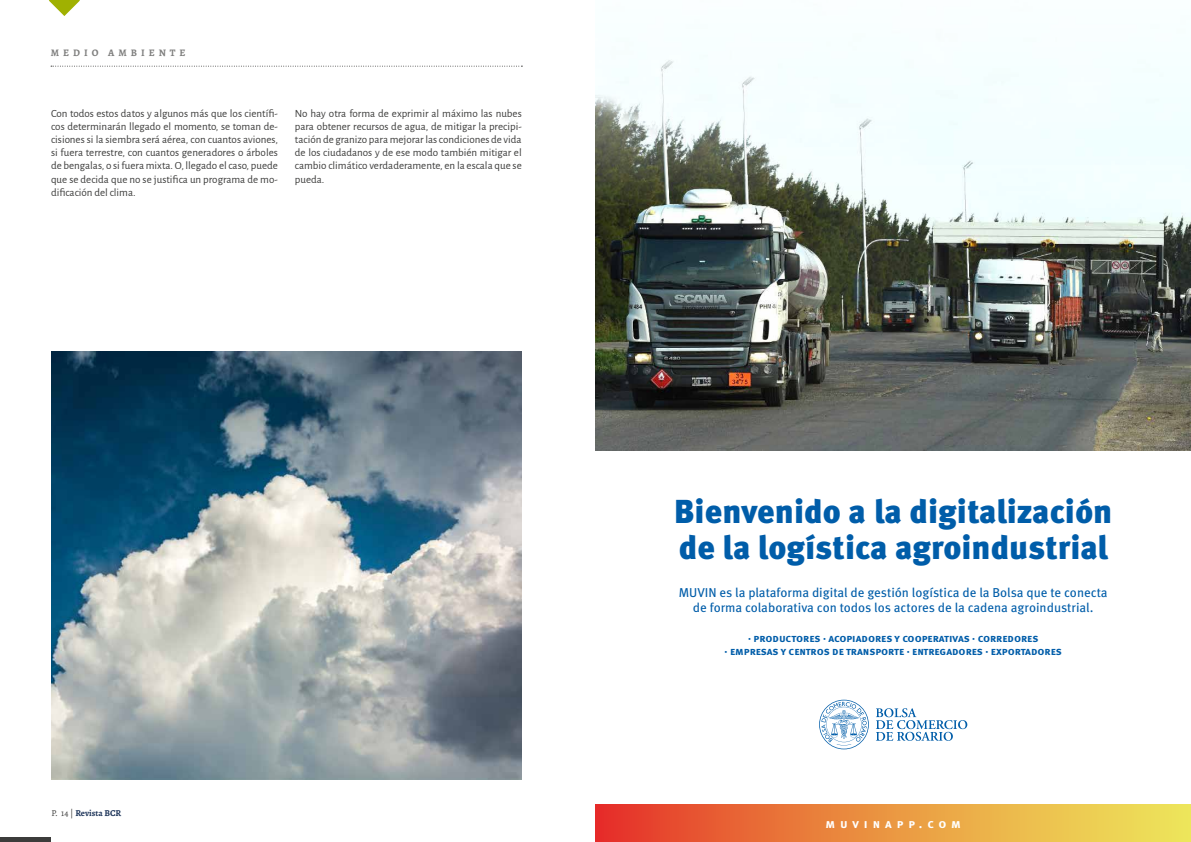
<style>
.page{position:relative;width:1191px;height:842px;background:#fff}
.page>*{position:absolute;margin:0;border:0;box-sizing:border-box;transform-origin:0 0}
.t1{font:900 33.2px/36.3px "Meta Pro";color:#005da9}
.t2{font:12.9px/15.5px "Meta Pro";color:#005da9;text-align:center}
.t3{font:700 12.6px "Meta Pro";letter-spacing:.39em;color:#fff}
.t4{font:700 11.1px/13.3px "Meta Pro";letter-spacing:-.005em;color:#005da9;text-align:center}
.t5{font:11px/13.2px "Alegreya Sans";color:#3c3c3b;text-align:justify}
.t6{font:700 10px "Alegreya";letter-spacing:.4em;color:#7e7e7d}
.t7{font:700 9px "Alegreya";color:#1e355a}
.s1{font-weight:400;color:#3c3c3b}
</style>
<div class="page">
<div style="left:0;top:837px;width:51px;height:5px;background:#3c3c3b"></div>
<svg style="left:51px;top:66px;width:471px;height:1px"></svg>
<svg style="left:49px;top:0;width:31px;height:16px"></svg>
<img style="left:51px;top:351px;width:471px;height:429px">
<img style="left:595px;top:55px;width:596px;height:396px">
<div style="left:595px;top:805px;width:596px;height:37px;background:linear-gradient(to right,#e63628,#eeef5c)"></div>
<svg style="left:876px;top:708px;width:91px;height:33px"></svg>
<svg style="left:819px;top:700px;width:49px;height:49px"></svg>
<p class="t6" style="left:51px;top:46px;width:136px">MEDIO AMBIENTE</p>
<p class="t5" style="left:51px;top:106px;width:228px">Con todos estos datos y algunos más que los científi&shy;cos determinarán llegado el momento, se toman de&shy;cisiones si la siembra será aérea, con cuantos aviones, si fuera terrestre, con cuantos generadores o árboles de bengalas, o si fuera mixta. O, llegado el caso, puede que se decida que no se justifica un programa de mo&shy;dificación del clima.</p>
<p class="t5" style="left:295px;top:106px;width:228px">No hay otra forma de exprimir al máximo las nubes para obtener recursos de agua, de mitigar la precipi&shy;tación de granizo para mejorar las condiciones de vida de los ciudadanos y de ese modo también mitigar el cambio climático verdaderamente, en la escala que se pueda.</p>
<p class="t7" style="left:51px;top:808px;width:71px"><span class="s1">P. 14 |</span> Revista BCR</p>
<h1 class="t1" style="left:674px;top:494px;width:440px">Bienvenido a la digitalización de la logística agroindustrial</h1>
<p class="t2" style="left:679px;top:585px;width:430px">MUVIN es la plataforma digital de gestión logística de la Bolsa que te conecta de forma colaborativa con todos los actores de la cadena agroindustrial.</p>
<p class="t4" style="left:724px;top:632px;width:339px">· productores · acopiadores y cooperativas · corredores<br>· empresas y centros de transporte · entregadores · exportadores</p>
<p class="t3" style="left:825px;top:816px;width:137px">muvinapp.com</p>
</div>
